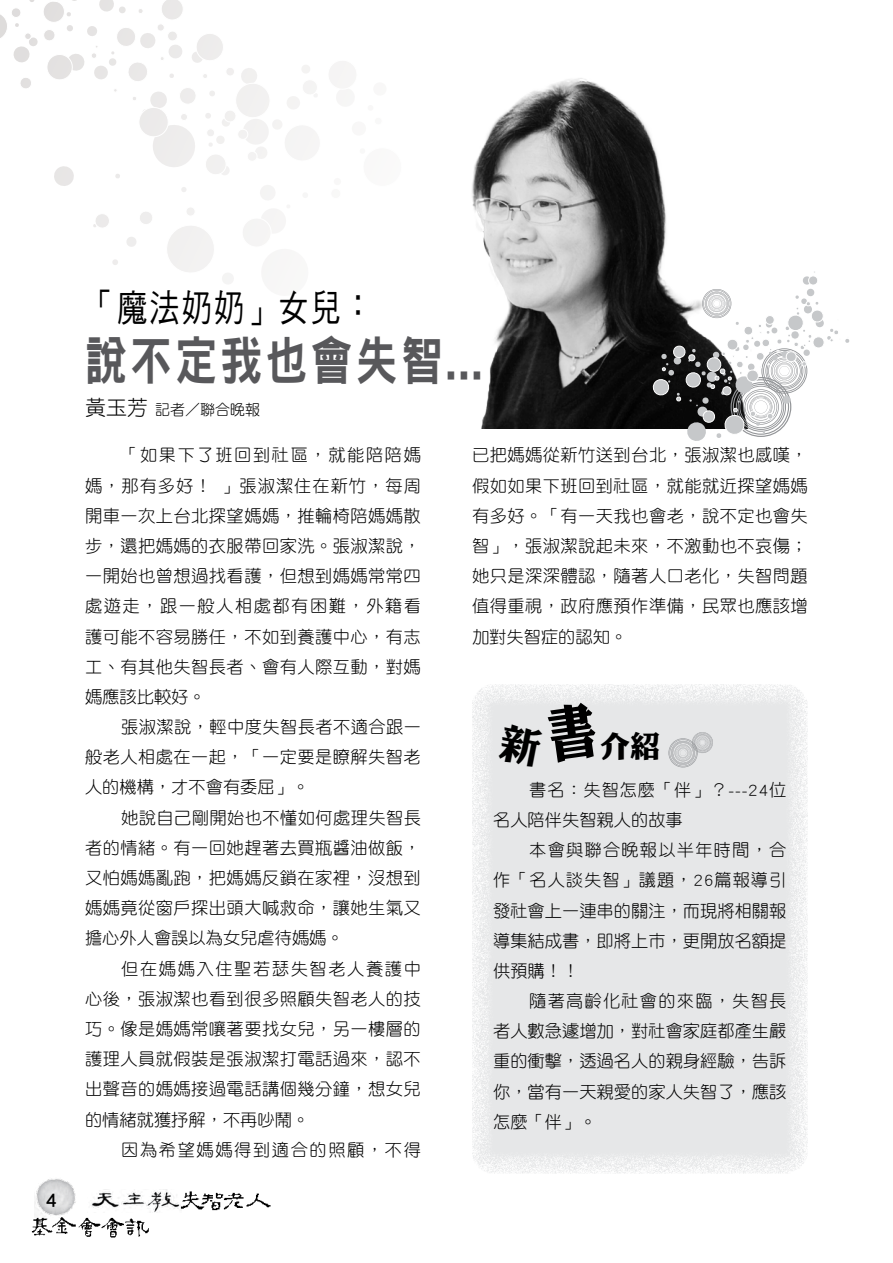
<style>
.page{position:relative;width:893px;height:1263px;background:#fff}
.page>*{position:absolute;margin:0;border:0;box-sizing:border-box;transform-origin:0 0}
.t1{font:52.5px "DF Hei Std W9";letter-spacing:.075em;color:#58585b;scale:.8 1}
.t2{font:37.5px "DF Hei Std W5";letter-spacing:.075em;color:#000;scale:.8 1}
.t3{font:30px "DF Li King Hei Std W8";color:#000}
.t4{font:18px "Li Hei Pro";color:#000}
.t5{font:17.25px/30.2px "DF Yuan Std W3";letter-spacing:.025em;color:#000;text-align:justify}
.t6{font:17.25px/30.2px "DF Yuan Std W3";color:#000}
.t7{font:17.25px "DF Yuan Std W3";letter-spacing:.09em;color:#000}
.t8{font:15px "DF Yuan Std W3";color:#000}
.s1{font-size:21px}
</style>
<div class="page">
<div style="left:472px;top:685px;width:335px;height:489px;background:#e6e7e8"></div>
<img style="left:472px;top:78px;width:194px;height:350px">
<svg style="left:652px;top:271px;width:197px;height:170px"></svg>
<svg style="left:668px;top:732px;width:45px;height:36px"></svg>
<svg style="left:0;top:0;width:351px;height:277px"></svg>
<img style="left:34px;top:1178px;width:42px;height:37px">
<img style="left:31px;top:1215px;width:118px;height:23px">
<img style="left:181px;top:1191px;width:90px;height:20px">
<img style="left:91px;top:1189px;width:90px;height:24px">
<p class="t4" style="left:45px;top:1192px;width:13px">4</p>
<h2 class="t2" style="left:85px;top:288px;width:361px">「魔法奶奶」女兒：</h2>
<h1 class="t1" style="left:85px;top:332px;width:498px">說不定我也會失智...</h1>
<p class="t8" style="left:85px;top:402px;width:176px"><span class="s1">黃玉芳</span>記者／聯合晚報</p>
<p class="t5" style="left:85px;top:440px;width:338px;text-indent:36px">「如果下了班回到社區，就能陪陪媽媽，那有多好！ 」張淑潔住在新竹，每周開車一次上台北探望媽媽，推輪椅陪媽媽散步，還把媽媽的衣服帶回家洗。張淑潔說，一開始也曾想過找看護，但想到媽媽常常四處遊走，跟一般人相處都有困難，外籍看護可能不容易勝任，不如到養護中心，有志工、有其他失智長者、會有人際互動，對媽媽應該比較好。</p>
<p class="t5" style="left:85px;top:711px;width:338px;text-indent:36px">張淑潔說，輕中度失智長者不適合跟一般老人相處在一起，「一定要是瞭解失智老人的機構，才不會有委屈」。</p>
<p class="t5" style="left:85px;top:802px;width:338px;text-indent:36px">她說自己剛開始也不懂如何處理失智長者的情緒。有一回她趕著去買瓶醬油做飯，又怕媽媽亂跑，把媽媽反鎖在家裡，沒想到媽媽竟從窗戶探出頭大喊救命，讓她生氣又擔心外人會誤以為女兒虐待媽媽。</p>
<p class="t5" style="left:85px;top:953px;width:337px;text-indent:36px">但在媽媽入住聖若瑟失智老人養護中心後，張淑潔也看到很多照顧失智老人的技巧。像是媽媽常嚷著要找女兒，另一樓層的護理人員就假裝是張淑潔打電話過來，認不出聲音的媽媽接過電話講個幾分鐘，想女兒的情緒就獲抒解，不再吵鬧。</p>
<p class="t7" style="left:121px;top:1140px;width:301px">因為希望媽媽得到適合的照顧，不得</p>
<p class="t5" style="left:472px;top:440px;width:337px">已把媽媽從新竹送到台北，張淑潔也感嘆，假如如果下班回到社區，就能就近探望媽媽有多好。「有一天我也會老，說不定也會失智」，張淑潔說起未來，不激動也不哀傷；她只是深深體認，隨著人口老化，失智問題值得重視，政府應預作準備，民眾也應該增加對失智症的認知。</p>
<h3 class="t3" style="left:600px;top:730px;width:61px">介紹</h3>
<p class="t6" style="left:493px;top:774px;width:295px;text-indent:36px">書名：失智怎麼「伴」？---24位名人陪伴失智親人的故事</p>
<p class="t5" style="left:493px;top:834px;width:295px;text-indent:36px">本會與聯合晚報以半年時間，合作「名人談失智」議題，26篇報導引發社會上一連串的關注，而現將相關報導集結成書，即將上市，更開放名額提供預購！！</p>
<p class="t5" style="left:493px;top:985px;width:295px;text-indent:36px">隨著高齡化社會的來臨，失智長者人數急遽增加，對社會家庭都產生嚴重的衝擊，透過名人的親身經驗，告訴你，當有一天親愛的家人失智了，應該怎麼「伴」。</p>
</div>
